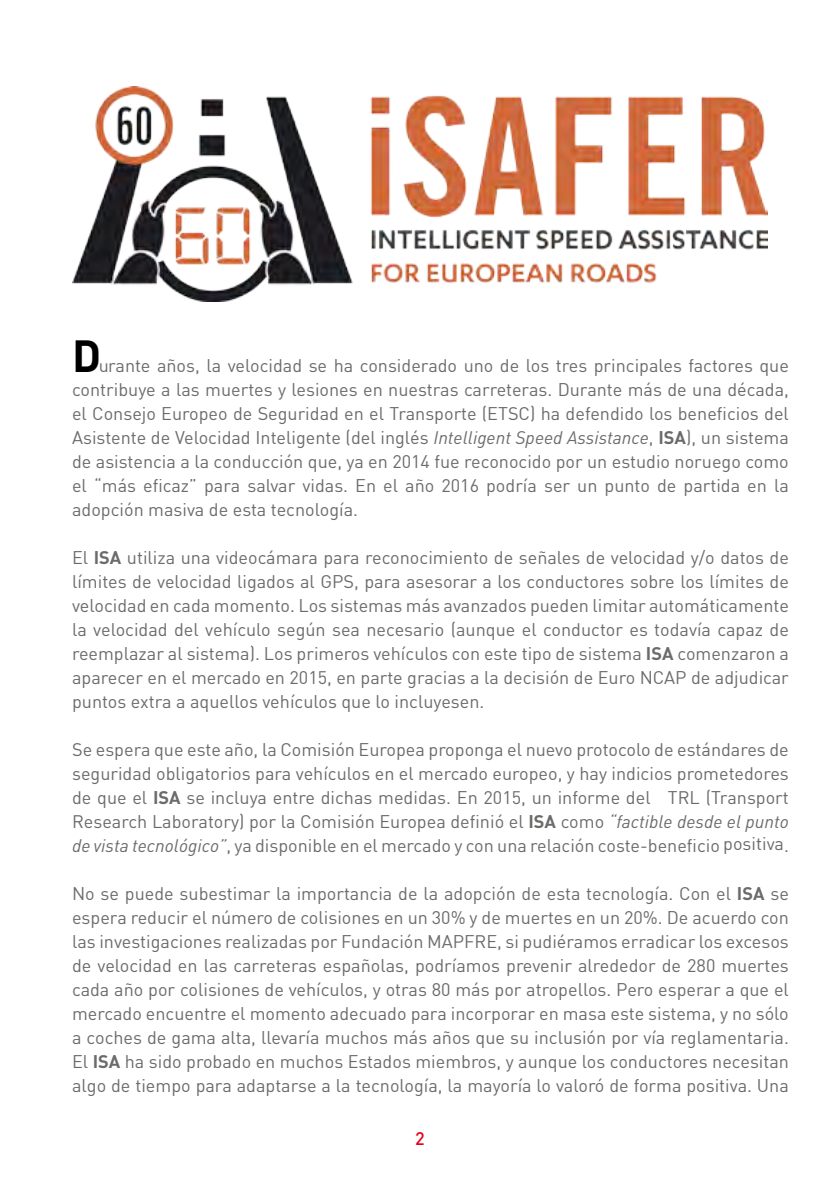
<style>
.page{position:relative;width:840px;height:1191px;background:#fff}
.page>*{position:absolute;margin:0;border:0;box-sizing:border-box;transform-origin:0 0}
.t1{font:700 44px "DIN";color:#000}
.t2{font:18px/24px "DIN";color:#6b6b6a;text-align:justify}
.t3{font:500 18px "DIN";color:#e30520}
.s1{font-style:italic}
.s2{font-weight:700}
</style>
<div class="page">
<img style="left:72px;top:86px;width:695px;height:215px">
<h1 class="t1" style="left:72px;top:327px;width:30px">D</h1>
<p class="t2" style="left:72px;top:353px;width:718px;text-indent:27px">urante años, la velocidad se ha considerado uno de los tres principales factores que contribuye a las muertes y lesiones en nuestras carreteras. Durante más de una década, el Consejo Europeo de Seguridad en el Transporte (ETSC) ha defendido los beneficios del Asistente de Velocidad Inteligente (del inglés <span class="s1">Intelligent Speed Assistance</span>, <span class="s2">ISA</span>), un sistema de asistencia a la conducción que, ya en 2014 fue reconocido por un estudio noruego como el “más eficaz” para salvar vidas. En el año 2016 podría ser un punto de partida en la adopción masiva de esta tecnología.</p>
<p class="t2" style="left:72px;top:545px;width:718px">El <span class="s2">ISA</span> utiliza una videocámara para reconocimiento de señales de velocidad y/o datos de límites de velocidad ligados al GPS, para asesorar a los conductores sobre los límites de velocidad en cada momento. Los sistemas más avanzados pueden limitar automáticamente la velocidad del vehículo según sea necesario (aunque el conductor es todavía capaz de reemplazar al sistema). Los primeros vehículos con este tipo de sistema <span class="s2">ISA</span> comenzaron a aparecer en el mercado en 2015, en parte gracias a la decisión de Euro NCAP de adjudicar puntos extra a aquellos vehículos que lo incluyesen.</p>
<p class="t2" style="left:72px;top:737px;width:718px">Se espera que este año, la Comisión Europea proponga el nuevo protocolo de estándares de seguridad obligatorios para vehículos en el mercado europeo, y hay indicios prometedores de que el <span class="s2">ISA</span> se incluya entre dichas medidas. En 2015, un informe del TRL (Transport Research Laboratory) por la Comisión Europea definió el <span class="s2">ISA</span> como <span class="s1">“factible desde el punto de vista tecnológico”</span>, ya disponible en el mercado y con una relación coste-beneficio positiva.</p>
<p class="t2" style="left:72px;top:881px;width:718px">No se puede subestimar la importancia de la adopción de esta tecnología. Con el <span class="s2">ISA</span> se espera reducir el número de colisiones en un 30% y de muertes en un 20%. De acuerdo con las investigaciones realizadas por Fundación MAPFRE, si pudiéramos erradicar los excesos de velocidad en las carreteras españolas, podríamos prevenir alrededor de 280 muertes cada año por colisiones de vehículos, y otras 80 más por atropellos. Pero esperar a que el mercado encuentre el momento adecuado para incorporar en masa este sistema, y no sólo a coches de gama alta, llevaría muchos más años que su inclusión por vía reglamentaria.<br>El <span class="s2">ISA</span> ha sido probado en muchos Estados miembros, y aunque los conductores necesitan algo de tiempo para adaptarse a la tecnología, la mayoría lo valoró de forma positiva. Una</p>
<p class="t3" style="left:415px;top:1127px;width:11px">2</p>
</div>
